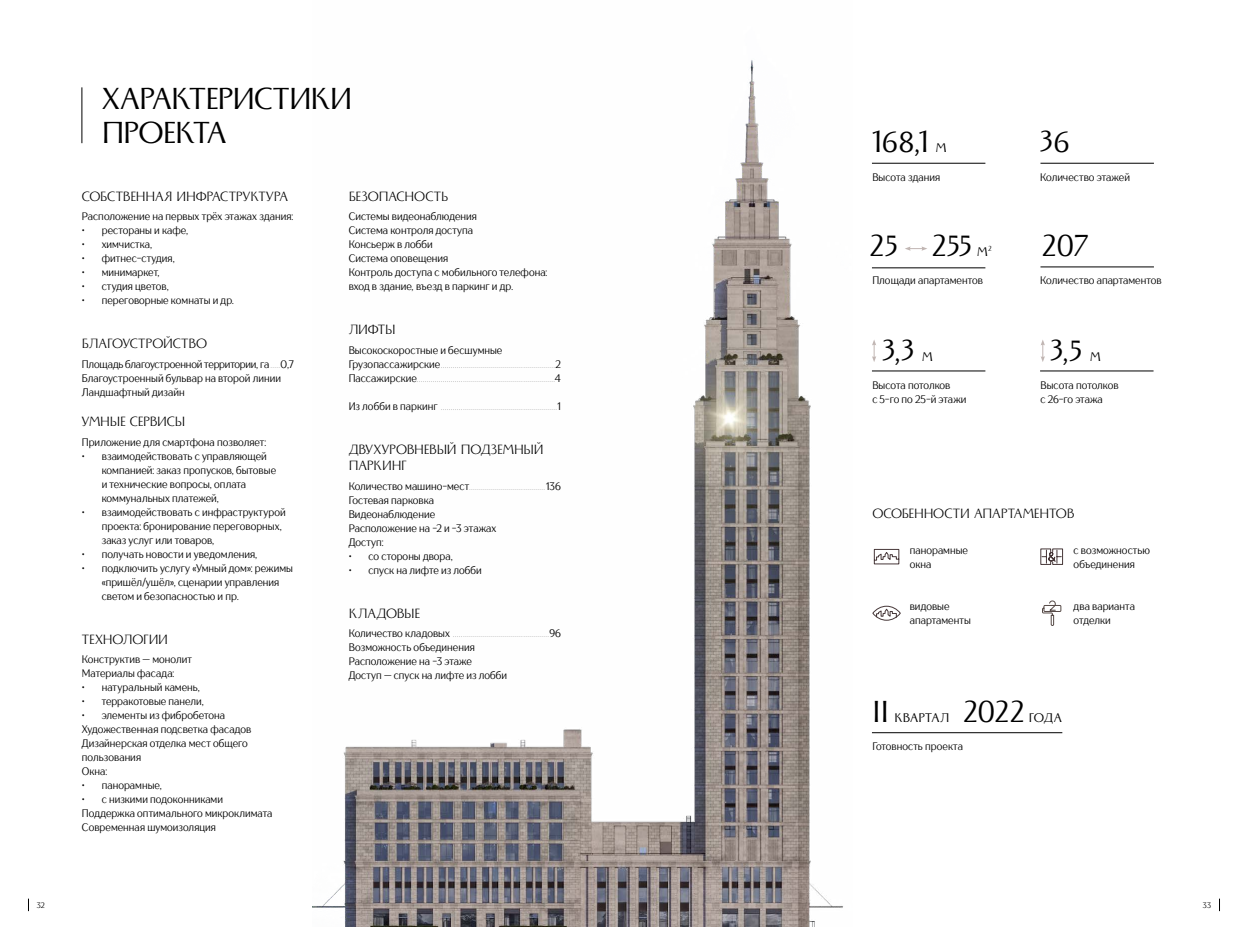
<style>
.page{position:relative;width:1248px;height:927px;background:#fff}
.page>*{position:absolute;margin:0;border:0;box-sizing:border-box;transform-origin:0 0}
.t1{font:34px/34px "Monterchi";letter-spacing:-.02em;color:#000}
.t2{font:15px/16px "Monterchi";letter-spacing:-.01em;color:#000}
.t3{font:14px "Monterchi";letter-spacing:.01em;color:#000}
.t4{font:11px/14px "TT Drugs Condensed";letter-spacing:.005em;color:#000}
.t5{font:8px "TT Drugs Condensed";color:#000}
.t6{font:5px "TT Drugs Condensed";color:#000}
.s1{font-size:5px}
.s2{font-size:11px}
.s3{color:#fff}
</style>
<div class="page">
<img style="left:312px;top:60px;width:531px;height:867px">
<svg style="left:873px;top:549px;width:26px;height:15px"></svg>
<svg style="left:872px;top:606px;width:28px;height:15px"></svg>
<svg style="left:1040px;top:549px;width:22px;height:16px"></svg>
<hr style="left:871px;top:163px;width:114px;height:1px;background:#000">
<hr style="left:871px;top:732px;width:191px;height:1px;background:#000">
<hr style="left:871px;top:268px;width:114px;height:1px;background:#000">
<hr style="left:871px;top:371px;width:114px;height:1px;background:#000">
<hr style="left:1039px;top:371px;width:114px;height:1px;background:#000">
<hr style="left:1040px;top:163px;width:113px;height:1px;background:#000">
<hr style="left:1040px;top:267px;width:113px;height:1px;background:#000">
<svg style="left:872px;top:340px;width:4px;height:22px"></svg>
<svg style="left:905px;top:246px;width:22px;height:5px"></svg>
<svg style="left:1040px;top:340px;width:4px;height:22px"></svg>
<svg style="left:1042px;top:600px;width:19px;height:26px"></svg>
<hr style="left:82px;top:87px;width:1px;height:56px;background:#000">
<svg style="left:28px;top:899px;width:1px;height:12px"></svg>
<svg style="left:1219px;top:899px;width:1px;height:12px"></svg>
<h1 class="t1" style="left:102px;top:80px;width:252px">ХАРАКТЕРИСТИКИ<br>ПРОЕКТА</h1>
<h2 class="t2" style="left:82px;top:187px;width:208px">СОБСТВЕННАЯ ИНФРАСТРУКТУРА</h2>
<p class="t4" style="left:82px;top:209px;width:213px">Расположение на первых трёх этажах здания:</p>
<p class="t4" style="left:82px;top:223px;width:108px">• рестораны и кафе,</p>
<p class="t4" style="left:82px;top:237px;width:72px">• химчистка,</p>
<p class="t4" style="left:82px;top:251px;width:94px">• фитнес-студия,</p>
<p class="t4" style="left:82px;top:265px;width:79px">• минимаркет,</p>
<p class="t4" style="left:82px;top:279px;width:88px">• студия цветов,</p>
<p class="t4" style="left:82px;top:293px;width:154px">• переговорные комнаты и др.</p>
<h2 class="t2" style="left:82px;top:335px;width:127px">БЛАГОУСТРОЙСТВО</h2>
<p class="t4" style="left:82px;top:357px;width:213px">Площадь благоустроенной территории, га<span class="s1">.....</span> 0,7<br>Благоустроенный бульвар на второй линии<br>Ландшафтный дизайн</p>
<h2 class="t2" style="left:82px;top:413px;width:105px">УМНЫЕ СЕРВИСЫ</h2>
<p class="t4" style="left:82px;top:435px;width:186px">Приложение для смартфона позволяет:</p>
<p class="t4" style="left:102px;top:449px;width:176px;text-indent:-20px">• взаимодействовать с управляющей компанией: заказ пропусков, бытовые и технические вопросы, оплата коммунальных платежей,</p>
<p class="t4" style="left:102px;top:505px;width:185px;text-indent:-20px">• взаимодействовать с инфраструктурой проекта: бронирование переговорных, заказ услуг или товаров,</p>
<p class="t4" style="left:82px;top:547px;width:177px">• получать новости и уведомления,</p>
<p class="t4" style="left:102px;top:561px;width:193px;text-indent:-20px">• подключить услугу «Умный дом»: режимы «пришёл/ушёл», сценарии управления светом и безопасностью и пр.</p>
<h2 class="t2" style="left:82px;top:630px;width:88px">ТЕХНОЛОГИИ</h2>
<p class="t4" style="left:82px;top:652px;width:111px">Конструктив — монолит<br>Материалы фасада:</p>
<p class="t4" style="left:82px;top:680px;width:120px">• натуральный камень,</p>
<p class="t4" style="left:82px;top:694px;width:124px">• терракотовые панели,</p>
<p class="t4" style="left:82px;top:708px;width:171px">• элементы из фибробетона<br>Художественная подсветка фасадов<br>Дизайнерская отделка мест общего пользования<br>Окна:</p>
<p class="t4" style="left:82px;top:778px;width:82px">• панорамные,</p>
<p class="t4" style="left:82px;top:792px;width:192px">• с низкими подоконниками<br>Поддержка оптимального микроклимата<br>Современная шумоизоляция</p>
<h2 class="t2" style="left:348px;top:187px;width:101px">БЕЗОПАСНОСТЬ</h2>
<p class="t4" style="left:348px;top:209px;width:200px">Системы видеонаблюдения<br>Система контроля доступа<br>Консьерж в лобби<br>Система оповещения<br>Контроль доступа с мобильного телефона: вход в здание, въезд в паркинг и др.</p>
<h2 class="t2" style="left:348px;top:321px;width:48px">ЛИФТЫ</h2>
<p class="t4" style="left:348px;top:343px;width:155px">Высокоскоростные и бесшумные</p>
<p class="t6" style="left:348px;top:363px;width:94px"><span class="s2">Грузопассажирские</span>.........................................................</p>
<p class="t4" style="left:555px;top:357px;width:7px">2</p>
<p class="t6" style="left:348px;top:377px;width:71px"><span class="s2">Пассажирские</span>.....................................................................</p>
<p class="t4" style="left:555px;top:371px;width:7px">4</p>
<p class="t6" style="left:348px;top:405px;width:94px"><span class="s2">Из лобби в паркинг</span> ..........................................................</p>
<p class="t4" style="left:557px;top:399px;width:5px">1</p>
<h2 class="t2" style="left:348px;top:441px;width:196px">ДВУХУРОВНЕВЫЙ ПОДЗЕМНЫЙ<br>ПАРКИНГ</h2>
<p class="t6" style="left:348px;top:485px;width:123px"><span class="s2">Количество машино-мест</span>.......................................</p>
<p class="t4" style="left:546px;top:479px;width:16px">136</p>
<p class="t4" style="left:348px;top:493px;width:149px">Гостевая парковка<br>Видеонаблюдение<br>Расположение на -2 и -3 этажах<br>Доступ:</p>
<p class="t4" style="left:348px;top:549px;width:106px">• со стороны двора,</p>
<p class="t4" style="left:348px;top:563px;width:135px">• спуск на лифте из лобби</p>
<h2 class="t2" style="left:348px;top:604px;width:73px">КЛАДОВЫЕ</h2>
<p class="t6" style="left:348px;top:632px;width:106px"><span class="s2">Количество кладовых</span> ................................................</p>
<p class="t4" style="left:549px;top:626px;width:13px">96</p>
<p class="t4" style="left:348px;top:640px;width:160px">Возможность объединения<br>Расположение на -3 этаже<br>Доступ — спуск на лифте из лобби</p>
<h1 class="t1" style="left:872px;top:123px;width:58px">168,1</h1>
<p class="t3" style="left:935px;top:138px;width:12px">М</p>
<p class="t4" style="left:872px;top:170px;width:69px">Высота здания</p>
<h1 class="t1" style="left:869px;top:227px;width:104px">25<span class="s3">–</span> 255</h1>
<p class="t3" style="left:977px;top:241px;width:16px">М<sup>2</sup></p>
<p class="t4" style="left:872px;top:273px;width:112px">Площади апартаментов</p>
<h1 class="t1" style="left:1040px;top:123px;width:31px">36</h1>
<p class="t4" style="left:1040px;top:170px;width:91px">Количество этажей</p>
<h1 class="t1" style="left:1041px;top:227px;width:49px">207</h1>
<p class="t4" style="left:1040px;top:273px;width:123px">Количество апартаментов</p>
<h1 class="t1" style="left:882px;top:332px;width:33px">3,3</h1>
<h1 class="t1" style="left:1050px;top:332px;width:33px">3,5</h1>
<p class="t3" style="left:922px;top:347px;width:12px">М</p>
<p class="t3" style="left:1090px;top:347px;width:12px">М</p>
<p class="t4" style="left:872px;top:378px;width:96px">Высота потолков<br>с 5-го по 25-й этажи</p>
<p class="t4" style="left:1040px;top:378px;width:79px">Высота потолков с 26-го этажа</p>
<h2 class="t2" style="left:872px;top:505px;width:203px">ОСОБЕННОСТИ АПАРТАМЕНТОВ</h2>
<p class="t4" style="left:909px;top:543px;width:60px">панорамные окна</p>
<p class="t4" style="left:1073px;top:543px;width:78px">с возможностью объединения</p>
<p class="t4" style="left:909px;top:599px;width:62px">видовые апартаменты</p>
<p class="t4" style="left:1073px;top:599px;width:63px">два варианта отделки</p>
<h1 class="t1" style="left:872px;top:692px;width:18px">II</h1>
<p class="t3" style="left:894px;top:707px;width:56px">КВАРТАЛ</p>
<h1 class="t1" style="left:962px;top:692px;width:64px">2022</h1>
<p class="t3" style="left:1028px;top:707px;width:34px">ГОДА</p>
<p class="t4" style="left:872px;top:739px;width:92px">Готовность проекта</p>
<p class="t5" style="left:37px;top:900px;width:9px">32</p>
<p class="t5" style="left:1202px;top:900px;width:10px">33</p>
</div>
